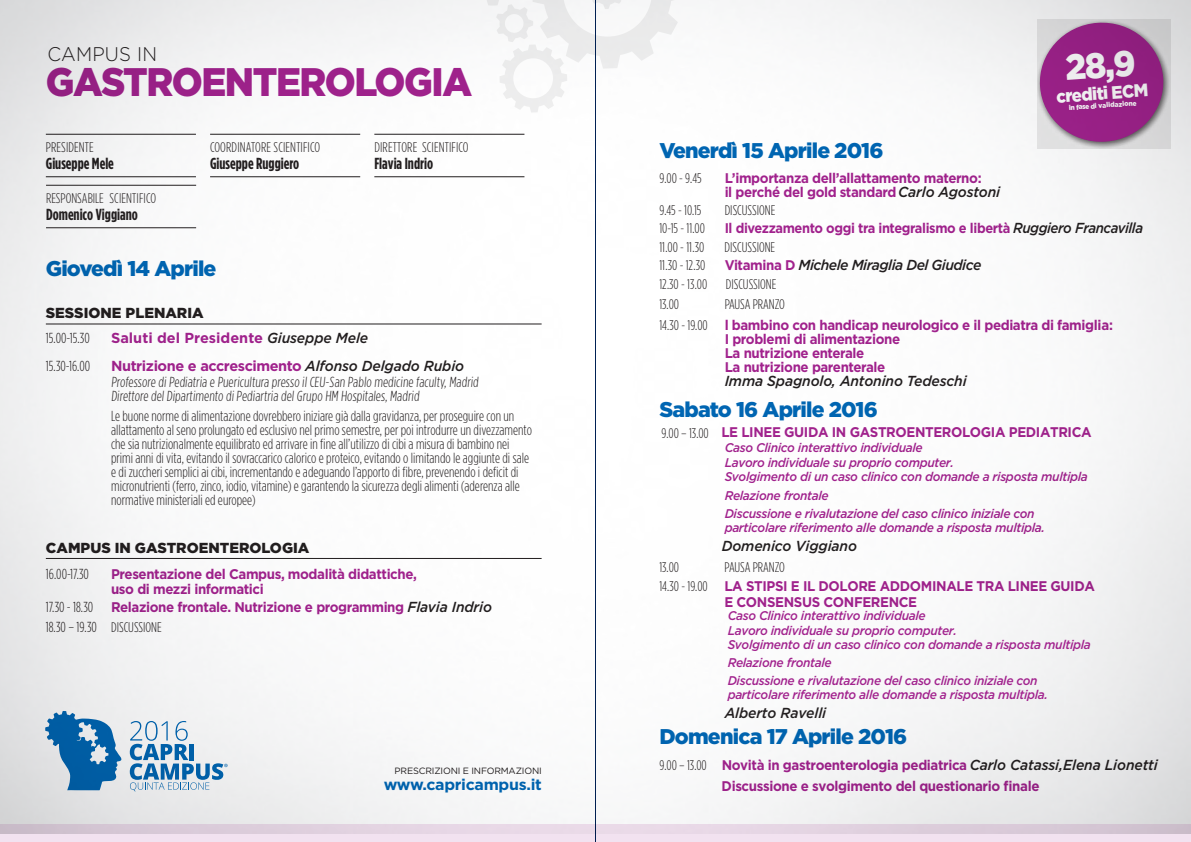
<style>
.page{position:relative;width:1191px;height:842px;background:#fff}
.page>*{position:absolute;margin:0;border:0;box-sizing:border-box;transform-origin:0 0}
.t1{font:900 39.8px "Gotham";letter-spacing:-.04em;color:#a2238e;scale:.94 1}
.t2{font:900 36px "Gotham";color:#fff;scale:.94 1}
.t3{font:900 21.3px "Gotham";letter-spacing:-.04em;color:#0166b3}
.t4{font:300 19.7px "Gotham";letter-spacing:.01em;color:#231f20;scale:.94 1}
.t5{font:900 18px "Gotham";color:#fff;scale:.94 1}
.t6{font:700 16px "Gotham Condensed";color:#231f20}
.t7{font:700 15.5px "Gotham";letter-spacing:-.02em;color:#0166b3}
.t8{font:300 14.5px/14px "Gotham Condensed";color:#231f20}
.t9{font:italic 500 14.5px "Gotham";letter-spacing:-.01em;color:#231f20;scale:.96 1}
.t10{font:700 14.5px "Gotham";letter-spacing:-.03em;color:#a2238e}
.t11{font:900 14.5px "Gotham";color:#231f20}
.t12{font:italic 500 14.5px "Gotham";letter-spacing:-.04em;color:#231f20;scale:.96 1}
.t13{font:700 14.5px "Gotham";color:#a2238e}
.t14{font:700 14px/14px "Gotham";letter-spacing:-.03em;color:#a2238e;scale:.95 1}
.t15{font:300 14px "Gotham Condensed";color:#231f20}
.t16{font:700 14px "Gotham";letter-spacing:-.03em;color:#a2238e;scale:.92 1}
.t17{font:italic 500 12.6px/14.4px "Gotham";letter-spacing:-.03em;color:#a2238e;scale:.95 1}
.t18{font:9.1px "Gotham";letter-spacing:-.02em;color:#231f20}
.t19{font:900 7px "Gotham";color:#fff;scale:.94 1}
.s1{font-weight:500;font-style:italic;color:#231f20}
.s2{font-family:"Gotham Condensed";font-weight:300;font-size:14.5px;color:#231f20}
.s3{font-weight:500;font-style:italic;font-size:14.5px;color:#231f20}
.s4{font-size:14px}
.s5{font-weight:700;font-style:normal;font-size:14px;color:#a2238e}
.s6{font-family:"Gotham Condensed";font-weight:300;color:#231f20}
</style>
<div class="page">
<div style="left:0;top:824px;width:1191px;height:18px;background:#f2e2f0"></div>
<img style="left:0;top:0;width:1191px;height:834px">
<hr style="left:46px;top:185px;width:150px;height:1px;background:#231f20">
<hr style="left:46px;top:227px;width:150px;height:1px;background:#231f20">
<h3 class="t4" style="left:47px;top:42px;width:118px">CAMPUS IN</h3>
<h1 class="t1" style="left:46px;top:55px;width:455px">GASTROENTEROLOGIA</h1>
<p class="t15" style="left:46px;top:139px;width:49px">PRESIDENTE</p>
<p class="t6" style="left:46px;top:154px;width:70px">Giuseppe Mele</p>
<p class="t15" style="left:46px;top:190px;width:112px">RESPONSABILE SCIENTIFICO</p>
<p class="t6" style="left:46px;top:205px;width:93px">Domenico Viggiano</p>
<p class="t15" style="left:210px;top:139px;width:112px">COORDINATORE SCIENTIFICO</p>
<p class="t6" style="left:210px;top:154px;width:91px">Giuseppe Ruggiero</p>
<p class="t15" style="left:374px;top:139px;width:96px">DIRETTORE SCIENTIFICO</p>
<p class="t6" style="left:374px;top:154px;width:60px">Flavia Indrio</p>
<h3 class="t3" style="left:46px;top:254px;width:172px">Giovedì 14 Aprile</h3>
<p class="t11" style="left:46px;top:303px;width:159px">SESSIONE PLENARIA</p>
<p class="t8" style="left:46px;top:331px;width:46px">15.00-15.30</p>
<p class="t13" style="left:111px;top:329px;width:259px">Saluti del Presidente <span class="s1">Giuseppe Mele</span></p>
<p class="t8" style="left:46px;top:359px;width:46px">15.30-16.00</p>
<p class="t10" style="left:111px;top:357px;width:355px">Nutrizione e accrescimento <span class="s1">Alfonso Delgado Rubio</span></p>
<p class="t8" style="left:111px;top:375px;width:370px">Professore di Pediatria e Puericultura presso il CEU-San Pablo medicine faculty, Madrid<br>Direttore del Dipartimento di Pediartria del Grupo HM Hospitales, Madrid</p>
<p class="t8" style="left:111px;top:408px;width:422px">Le buone norme di alimentazione dovrebbero iniziare già dalla gravidanza, per proseguire con un allattamento al seno prolungato ed esclusivo nel primo semestre, per poi introdurre un divezzamento che sia nutrizionalmente equilibrato ed arrivare in fine all’utilizzo di cibi a misura di bambino nei primi anni di vita, evitando il sovraccarico calorico e proteico, evitando o limitando le aggiunte di sale e di zuccheri semplici ai cibi, incrementando e adeguando l’apporto di fibre, prevenendo i deficit di micronutrienti (ferro, zinco, iodio, vitamine) e garantendo la sicurezza degli alimenti (aderenza alle normative ministeriali ed europee)</p>
<p class="t11" style="left:46px;top:537px;width:265px">CAMPUS IN GASTROENTEROLOGIA</p>
<p class="t8" style="left:46px;top:567px;width:45px">16.00-17.30</p>
<p class="t14" style="left:111px;top:566px;width:323px;line-height:15px">Presentazione del Campus, modalità didattiche, uso di mezzi informatici</p>
<p class="t14" style="left:46px;top:600px;width:471px"><span class="s2">17.30 - 18.30</span> Relazione frontale. Nutrizione e programming <span class="s3">Flavia Indrio</span></p>
<p class="t8" style="left:46px;top:620px;width:117px">18.30 – 19.30 <span class="s4">DISCUSSIONE</span></p>
<p class="t18" style="left:394px;top:765px;width:149px">PRESCRIZIONI E INFORMAZIONI</p>
<p class="t7" style="left:384px;top:774px;width:160px">www.capricampus.it</p>
<h2 class="t2" style="left:1063px;top:43px;width:76px;rotate:-4deg">28,9</h2>
<p class="t5" style="left:1055px;top:84px;width:99px;rotate:-4deg">crediti ECM</p>
<p class="t19" style="left:1068px;top:103px;width:74px;rotate:-4deg">in fase di validazione</p>
<h3 class="t3" style="left:659px;top:135px;width:225px">Venerdì 15 Aprile 2016</h3>
<p class="t15" style="left:659px;top:170px;width:44px">9.00 - 9.45</p>
<p class="t14" style="left:724px;top:171px;width:291px">L’importanza dell’allattamento materno:<br>il perché del gold standard<span class="s3">Carlo Agostoni</span></p>
<p class="t15" style="left:659px;top:202px;width:44px">9.45 - 10.15</p>
<p class="t15" style="left:724px;top:202px;width:52px">DISCUSSIONE</p>
<p class="t15" style="left:659px;top:221px;width:47px">10-15 - 11.00</p>
<p class="t16" style="left:724px;top:219px;width:456px">Il divezzamento oggi tra integralismo e libertà <span class="s3">Ruggiero Francavilla</span></p>
<p class="t15" style="left:659px;top:239px;width:46px">11.00 - 11.30</p>
<p class="t15" style="left:724px;top:239px;width:52px">DISCUSSIONE</p>
<p class="t15" style="left:659px;top:257px;width:47px">11.30 - 12.30</p>
<p class="t12" style="left:724px;top:255px;width:269px"><span class="s5">Vitamina D</span> Michele Miraglia Del Giudice</p>
<p class="t15" style="left:659px;top:296px;width:21px">13.00</p>
<p class="t15" style="left:724px;top:296px;width:62px">PAUSA PRANZO</p>
<p class="t14" style="left:724px;top:317px;width:410px;text-indent:-65px"><span class="s6">14.30 - 19.00</span> l bambino con handicap neurologico e il pediatra di famiglia:<br>I problemi di alimentazione<br>La nutrizione enterale<br>La nutrizione parenterale</p>
<p class="t9" style="left:724px;top:371px;width:254px">Imma Spagnolo, Antonino Tedeschi</p>
<h3 class="t3" style="left:659px;top:395px;width:220px">Sabato 16 Aprile 2016</h3>
<p class="t14" style="left:661px;top:425px;width:454px"><span class="s6">9.00 – 13.00</span> LE LINEE GUIDA IN GASTROENTEROLOGIA PEDIATRICA</p>
<p class="t15" style="left:659px;top:276px;width:49px">12.30 - 13.00</p>
<p class="t15" style="left:726px;top:276px;width:52px">DISCUSSIONE</p>
<p class="t17" style="left:724px;top:440px;width:384px">Caso Clinico interattivo individuale<br>Lavoro individuale su proprio computer.<br>Svolgimento di un caso clinico con domande a risposta multipla</p>
<p class="t17" style="left:724px;top:486px;width:328px;line-height:18px">Relazione frontale<br>Discussione e rivalutazione del caso clinico iniziale con</p>
<p class="t17" style="left:724px;top:520px;width:339px">particolare riferimento alle domande a risposta multipla.</p>
<p class="t9" style="left:721px;top:536px;width:142px">Domenico Viggiano</p>
<p class="t15" style="left:659px;top:559px;width:21px">13.00</p>
<p class="t15" style="left:724px;top:559px;width:62px">PAUSA PRANZO</p>
<p class="t14" style="left:724px;top:578px;width:391px;line-height:16px;text-indent:-65px"><span class="s6">14.30 - 19.00</span> LA STIPSI E IL DOLORE ADDOMINALE TRA LINEE GUIDA<br>E CONSENSUS CONFERENCE</p>
<p class="t17" style="left:727px;top:608px;width:384px">Caso Clinico interattivo individuale<br>Lavoro individuale su proprio computer.<br>Svolgimento di un caso clinico con domande a risposta multipla</p>
<p class="t17" style="left:727px;top:653px;width:328px;line-height:18px">Relazione frontale<br>Discussione e rivalutazione del caso clinico iniziale con</p>
<p class="t17" style="left:727px;top:687px;width:339px">particolare riferimento alle domande a risposta multipla.</p>
<p class="t9" style="left:724px;top:703px;width:107px">Alberto Ravelli</p>
<h3 class="t3" style="left:659px;top:722px;width:249px">Domenica 17 Aprile 2016</h3>
<p class="t14" style="left:721px;top:754px;width:460px;line-height:21.4px;text-indent:-62px"><span class="s6">9.00 – 13.00</span> Novità in gastroenterologia pediatrica <span class="s3">Carlo Catassi,Elena Lionetti<br></span>Discussione e svolgimento del questionario finale</p>
</div>
